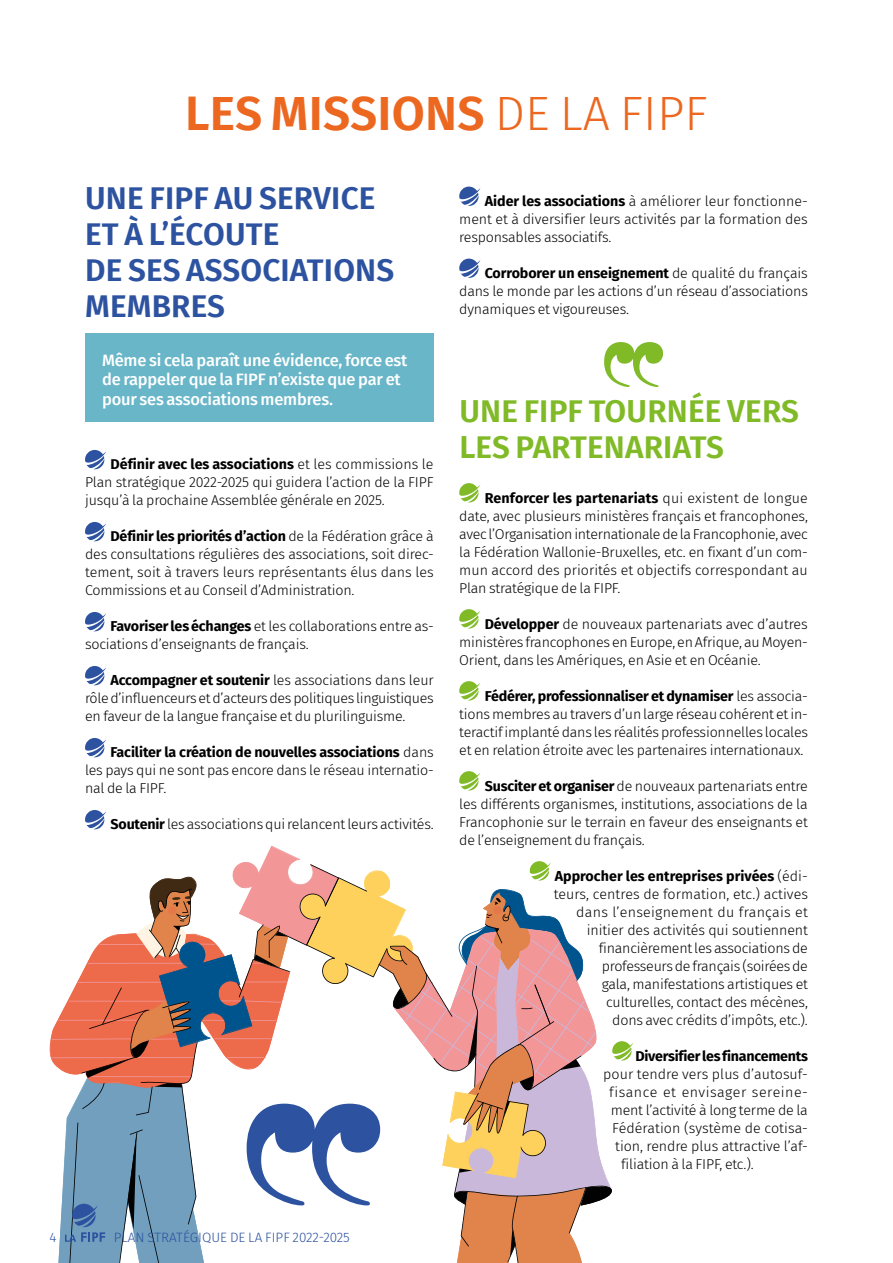
<style>
.page{position:relative;width:893px;height:1263px;background:#fff}
.page>*{position:absolute;margin:0;border:0;box-sizing:border-box;transform-origin:0 0}
.t1{font:600 48px "Fira Sans";letter-spacing:.005em;color:#ec671f}
.t2{font:600 31.5px/36px "Fira Sans";letter-spacing:.005em;color:#2c52a0}
.t3{font:600 31.5px/36px "Fira Sans";letter-spacing:.005em;color:#80ba27}
.t4{font:500 16.5px/19.5px "Fira Sans";letter-spacing:-.015em;color:#fff}
.t5{font:300 14.25px/18px "Fira Sans";letter-spacing:-.015em;color:#000;text-align:justify}
.t6{font:300 14.25px "Fira Sans";letter-spacing:.005em;color:#000}
.t7{font:700 14.25px "Fira Sans";letter-spacing:-.015em;color:#000}
.t8{font:300 14.25px "Fira Sans";letter-spacing:.04em;color:#000}
.t9{font:300 13.5px "Fira Sans";letter-spacing:.005em;color:#2c52a0}
.s1{font-weight:300}
.s2{font-weight:700}
</style>
<div class="page">
<div style="left:85px;top:333px;width:349px;height:89px;background:#69b6c9"></div>
<svg style="left:85px;top:450px;width:21px;height:19px"></svg>
<svg style="left:85px;top:522px;width:21px;height:19px"></svg>
<svg style="left:85px;top:612px;width:21px;height:19px"></svg>
<svg style="left:85px;top:666px;width:21px;height:19px"></svg>
<svg style="left:85px;top:738px;width:21px;height:19px"></svg>
<svg style="left:85px;top:810px;width:21px;height:19px"></svg>
<svg style="left:459px;top:187px;width:21px;height:19px"></svg>
<svg style="left:459px;top:259px;width:21px;height:19px"></svg>
<svg style="left:459px;top:483px;width:21px;height:20px"></svg>
<svg style="left:459px;top:609px;width:21px;height:20px"></svg>
<svg style="left:459px;top:681px;width:21px;height:20px"></svg>
<svg style="left:459px;top:771px;width:21px;height:20px"></svg>
<svg style="left:604px;top:342px;width:59px;height:45px"></svg>
<svg style="left:50px;top:846px;width:583px;height:417px"></svg>
<h1 class="t1" style="left:185px;top:74px;width:524px">LES MISSIONS <span class="s1">DE LA FIPF</span></h1>
<h2 class="t2" style="left:85px;top:178px;width:311px">UNE FIPF AU SERVICE<br>ET À L’ÉCOUTE<br>DE SES ASSOCIATIONS<br>MEMBRES</h2>
<p class="t4" style="left:102px;top:350px;width:307px">Même si cela paraît une évidence, force est de rappeler que la FIPF n’existe que par et pour ses associations membres.</p>
<p class="t5" style="left:85px;top:455px;width:350px;text-indent:26px"><span class="s2">Définir avec les associations</span> et les commissions le Plan stratégique 2022-2025 qui guidera l’action de la FIPF jusqu’à la prochaine Assemblée générale en 2025.</p>
<p class="t5" style="left:85px;top:527px;width:350px;text-indent:26px"><span class="s2">Définir les priorités d’action</span> de la Fédération grâce à des consultations régulières des associations, soit direc&shy;tement, soit à travers leurs représentants élus dans les Commissions et au Conseil d’Administration.</p>
<p class="t5" style="left:85px;top:617px;width:350px;text-indent:26px"><span class="s2">Favoriser les échanges</span> et les collaborations entre as&shy;sociations d’enseignants de français.</p>
<p class="t5" style="left:85px;top:671px;width:350px;text-indent:26px"><span class="s2">Accompagner et soutenir</span> les associations dans leur rôle d’influenceurs et d’acteurs des politiques linguistiques en faveur de la langue française et du plurilinguisme.</p>
<p class="t5" style="left:85px;top:743px;width:350px;text-indent:26px"><span class="s2">Faciliter la création de nouvelles associations</span> dans les pays qui ne sont pas encore dans le réseau internatio&shy;nal de la FIPF.</p>
<p class="t5" style="left:111px;top:815px;width:325px"><span class="s2">Soutenir</span> les associations qui relancent leurs activités.</p>
<p class="t9" style="left:49px;top:1227px;width:8px">4</p>
<p class="t9" style="left:114px;top:1227px;width:238px">PLAN STRATÉGIQUE DE LA FIPF 2022-2025</p>
<p class="t5" style="left:459px;top:192px;width:350px;text-indent:26px"><span class="s2">Aider les associations</span> à améliorer leur fonctionne&shy;ment et à diversifier leurs activités par la formation des responsables associatifs.</p>
<p class="t5" style="left:459px;top:264px;width:350px;text-indent:25px"><span class="s2">Corroborer un enseignement</span> de qualité du français dans le monde par les actions d’un réseau d’associations dynamiques et vigoureuses.</p>
<h2 class="t3" style="left:459px;top:391px;width:341px">UNE FIPF TOURNÉE VERS<br>LES PARTENARIATS</h2>
<p class="t5" style="left:459px;top:488px;width:350px;text-indent:26px"><span class="s2">Renforcer les partenariats</span> qui existent de longue date, avec plusieurs ministères français et francophones, avec l’Organisation internationale de la Francophonie, avec la Fédération Wallonie-Bruxelles, etc. en fixant d’un com&shy;mun accord des priorités et objectifs correspondant au Plan stratégique de la FIPF.</p>
<p class="t5" style="left:459px;top:614px;width:350px;text-indent:26px"><span class="s2">Développer</span> de nouveaux partenariats avec d’autres ministères francophones enEurope, enAfrique, auMoyen-Orient, dans les Amériques, en Asie et en Océanie.</p>
<p class="t5" style="left:459px;top:686px;width:350px;text-indent:26px"><span class="s2">Fédérer, professionnaliser et dynamiser</span> les associa&shy;tions membres au travers d’un large réseau cohérent et in&shy;teractif implanté dans les réalités professionnelles locales et en relation étroite avec les partenaires internationaux.</p>
<p class="t5" style="left:459px;top:776px;width:350px;text-indent:26px"><span class="s2">Susciter et organiser</span> de nouveaux partenariats entre les différents organismes, institutions, associations de la Francophonie sur le terrain en faveur des enseignants et de l’enseignement du français.</p>
<p class="t5" style="left:554px;top:866px;width:256px;text-align:right"><span class="s2">Approcher les entreprises privées</span> (édi&shy;teurs, centres de formation, etc.) actives dans l’enseignement du français et initier des activités qui soutiennent financièrementles associationsde professeursdefrançais (soiréesde<br>gala, manifestations artistiques et culturelles, contact des mécènes,<br>dons avec crédits d’impôts, etc.).</p>
<p class="t7" style="left:635px;top:1043px;width:174px">Diversifier les financements</p>
<p class="t5" style="left:603px;top:1064px;width:206px">pour tendre vers plus d’autosuf-</p>
<p class="t8" style="left:609px;top:1081px;width:200px">fisance et envisager sereine-</p>
<p class="t5" style="left:611px;top:1100px;width:199px">ment l’activité à long terme de la</p>
<p class="t6" style="left:612px;top:1117px;width:197px">Fédération (système de cotisa-</p>
<p class="t5" style="left:615px;top:1136px;width:194px">tion, rendre plus attractive l’af-</p>
<p class="t5" style="left:621px;top:1154px;width:134px">filiation à la FIPF, etc.).</p>
</div>
